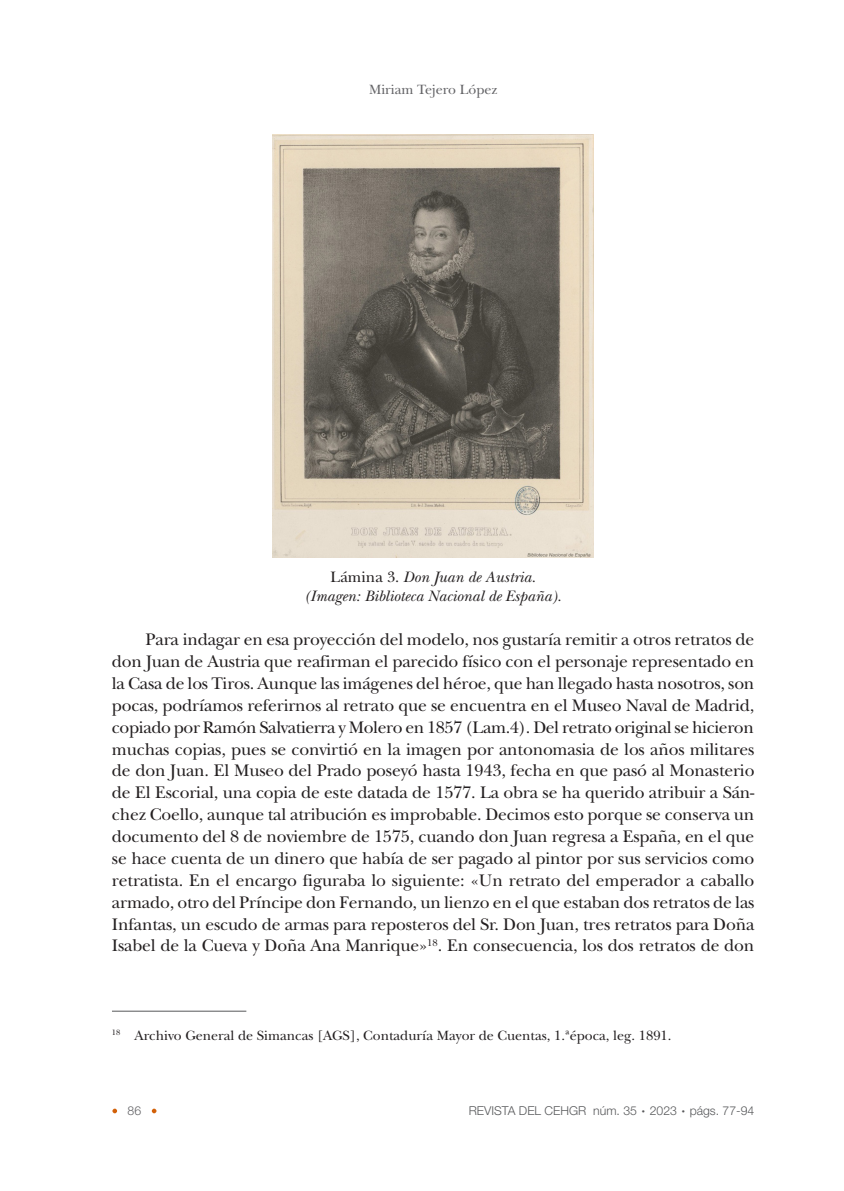
<style>
.page{position:relative;width:844px;height:1191px;background:#fff}
.page>*{position:absolute;margin:0;border:0;box-sizing:border-box;transform-origin:0 0}
.cuerpo_de_texto{font:17.5px/21.9px "New Baskerville Std";letter-spacing:-.01em;color:#231f20;text-align:justify}
.pie_ilustraciones{font:italic 15.75px/19.2px "New Baskerville Std";color:#231f20;text-align:center}
.notas_al_pie{font:14px "New Baskerville Std";color:#231f20}
.t1{font:14px "New Baskerville Std";color:#636366}
.t2{font:300 12.25px "Helvetica Neue LT Std";color:#57585a}
.t3{font:300 12.25px "Helvetica Neue LT Std";color:#636366}
.s1{font-style:normal}
.s2{font-weight:100;font-size:21px}
</style>
<div class="page">
<svg style="left:112px;top:1108px;width:5px;height:5px"></svg>
<svg style="left:152px;top:1108px;width:4px;height:5px"></svg>
<img style="left:273px;top:135px;width:320px;height:422px">
<hr style="left:112px;top:1010px;width:134px;height:1px;background:#57585a">
<p class="t1" style="left:369px;top:81px;width:130px">Miriam Tejero López</p>
<p class="pie_ilustraciones" style="left:305px;top:567px;width:258px"><span class="s1">Lámina 3.</span> Don Juan de Austria. (Imagen: Biblioteca Nacional de España).</p>
<p class="cuerpo_de_texto" style="left:112px;top:628px;width:644px;text-indent:34px">Para indagar en esa proyección del modelo, nos gustaría remitir a otros retratos de don Juan de Austria que reafirman el parecido físico con el personaje representado en la Casa de los Tiros. Aunque las imágenes del héroe, que han llegado hasta nosotros, son pocas, podríamos referirnos al retrato que se encuentra en el Museo Naval de Madrid, copiado por Ramón Salvatierra y Molero en 1857 (Lam.4). Del retrato original se hicieron muchas copias, pues se convirtió en la imagen por antonomasia de los años militares de don Juan. El Museo del Prado poseyó hasta 1943, fecha en que pasó al Monasterio de El Escorial, una copia de este datada de 1577. La obra se ha querido atribuir a Sán&shy;chez Coello, aunque tal atribución es improbable. Decimos esto porque se conserva un documento del 8 de noviembre de 1575, cuando don Juan regresa a España, en el que se hace cuenta de un dinero que había de ser pagado al pintor por sus servicios como retratista. En el encargo figuraba lo siguiente: «Un retrato del emperador a caballo armado, otro del Príncipe don Fernando, un lienzo en el que estaban dos retratos de las Infantas, un escudo de armas para reposteros del Sr. Don Juan, tres retratos para Doña Isabel de la Cueva y Doña Ana Manrique»<sup>18</sup>. En consecuencia, los dos retratos de don</p>
<p class="notas_al_pie" style="left:112px;top:1027px;width:561px"><sup>18</sup> Archivo General de Simancas [AGS], Contaduría Mayor de Cuentas, 1.ªépoca, leg. 1891.</p>
<p class="t3" style="left:128px;top:1103px;width:15px">86</p>
<p class="t2" style="left:468px;top:1103px;width:287px">REVISTA DEL CEHGR núm. 35 <span class="s2">·</span> 2023 <span class="s2">·</span> págs. 77-94</p>
</div>
